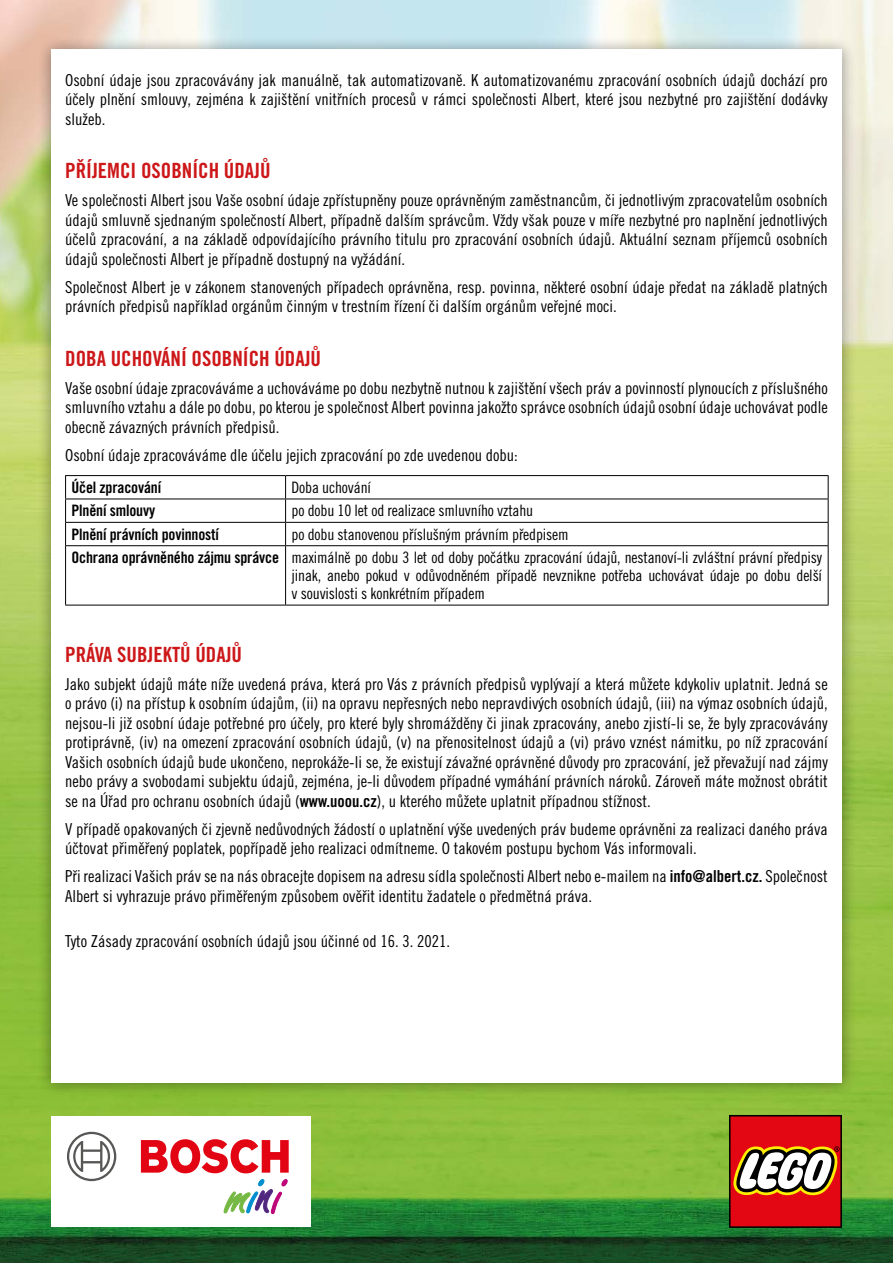
<style>
.page{position:relative;width:893px;height:1263px;background:#fff}
.page>*{position:absolute;margin:0;border:0;box-sizing:border-box;transform-origin:0 0}
.t1{font:21px "Trade Gothic LT Pro Bd Cn 20";color:#cd1719}
.t2{font:16.5px/19.5px "Trade Gothic LT Pro Cn 18";color:#000;text-align:justify}
.t3{font:15.75px/23.4px "Trade Gothic LT Pro Cn 18";letter-spacing:-.01em;color:#000}
.t4{font:15.75px "Trade Gothic LT Pro Bd Cn 20";letter-spacing:-.01em;color:#000}
.s1{font-family:"Trade Gothic LT Pro Bd Cn 20"}
</style>
<div class="page">
<img style="left:0;top:0;width:893px;height:1263px">
<div style="left:37px;top:35px;width:819px;height:1062px;background:#000;opacity:.4"></div>
<div style="left:51px;top:50px;width:791px;height:1033px;background:#fff"></div>
<svg style="left:729px;top:1115px;width:113px;height:113px"></svg>
<div style="left:51px;top:1116px;width:260px;height:111px;background:#fff"></div>
<svg style="left:224px;top:1179px;width:64px;height:35px"></svg>
<svg style="left:141px;top:1139px;width:148px;height:34px"></svg>
<svg style="left:67px;top:1132px;width:49px;height:49px"></svg>
<hr style="left:65px;top:475px;width:221px;height:1px;background:#000">
<hr style="left:286px;top:475px;width:542px;height:1px;background:#000">
<hr style="left:65px;top:499px;width:221px;height:1px;background:#000">
<hr style="left:286px;top:499px;width:542px;height:1px;background:#000">
<hr style="left:65px;top:522px;width:221px;height:1px;background:#000">
<svg style="left:65px;top:476px;width:1px;height:69px"></svg>
<hr style="left:286px;top:522px;width:542px;height:1px;background:#000">
<svg style="left:285px;top:476px;width:1px;height:69px"></svg>
<svg style="left:828px;top:476px;width:1px;height:69px"></svg>
<hr style="left:65px;top:545px;width:221px;height:1px;background:#000">
<hr style="left:65px;top:546px;width:1px;height:59px;background:#000">
<hr style="left:286px;top:545px;width:542px;height:1px;background:#000">
<hr style="left:285px;top:546px;width:1px;height:59px;background:#000">
<hr style="left:828px;top:546px;width:1px;height:59px;background:#000">
<hr style="left:65px;top:605px;width:221px;height:1px;background:#000">
<hr style="left:286px;top:605px;width:542px;height:1px;background:#000">
<p class="t2" style="left:65px;top:70px;width:764px">Osobní údaje jsou zpracovávány jak manuálně, tak automatizovaně. K automatizovanému zpracování osobních údajů dochází pro účely plnění smlouvy, zejména k zajištění vnitřních procesů v rámci společnosti Albert, které jsou nezbytné pro zajištění dodávky služeb.</p>
<p class="t1" style="left:65px;top:158px;width:207px">PŘÍJEMCI OSOBNÍCH ÚDAJŮ</p>
<p class="t2" style="left:65px;top:190px;width:764px">Ve společnosti Albert jsou Vaše osobní údaje zpřístupněny pouze oprávněným zaměstnancům, či jednotlivým zpracovatelům osobních údajů smluvně sjednaným společností Albert, případně dalším správcům. Vždy však pouze v míře nezbytné pro naplnění jednotlivých účelů zpracování, a na základě odpovídajícího právního titulu pro zpracování osobních údajů. Aktuální seznam příjemců osobních údajů společnosti Albert je případně dostupný na vyžádání.</p>
<p class="t2" style="left:65px;top:277px;width:764px">Společnost Albert je v zákonem stanovených případech oprávněna, resp. povinna, některé osobní údaje předat na základě platných právních předpisů například orgánům činným v trestním řízení či dalším orgánům veřejné moci.</p>
<p class="t1" style="left:65px;top:345px;width:257px">DOBA UCHOVÁNÍ OSOBNÍCH ÚDAJŮ</p>
<p class="t2" style="left:65px;top:378px;width:764px">Vaše osobní údaje zpracováváme a uchováváme po dobu nezbytně nutnou k zajištění všech práv a povinností plynoucích z příslušného smluvního vztahu a dále po dobu, po kterou je společnost Albert povinna jakožto správce osobních údajů osobní údaje uchovávat podle obecně závazných právních předpisů.</p>
<p class="t2" style="left:65px;top:445px;width:454px">Osobní údaje zpracováváme dle účelu jejich zpracování po zde uvedenou dobu:</p>
<p class="t4" style="left:72px;top:478px;width:91px">Účel zpracování</p>
<p class="t3" style="left:292px;top:475px;width:81px">Doba uchování</p>
<p class="t4" style="left:72px;top:501px;width:85px">Plnění smlouvy</p>
<p class="t3" style="left:292px;top:499px;width:243px">po dobu 10 let od realizace smluvního vztahu</p>
<p class="t4" style="left:72px;top:524px;width:149px">Plnění právních povinností</p>
<p class="t3" style="left:72px;top:522px;width:752px;text-indent:220px">po dobu stanovenou příslušným právním předpisem<br><span class="s1">Ochrana oprávněného zájmu správce</span> maximálně po dobu 3 let od doby počátku zpracování údajů, nestanoví-li zvláštní právní předpisy</p>
<p class="t3" style="left:292px;top:566px;width:532px;line-height:18px">jinak, anebo pokud v odůvodněném případě nevznikne potřeba uchovávat údaje po dobu delší v souvislosti s konkrétním případem</p>
<p class="t1" style="left:65px;top:641px;width:178px">PRÁVA SUBJEKTŮ ÚDAJŮ</p>
<p class="t2" style="left:65px;top:674px;width:764px">Jako subjekt údajů máte níže uvedená práva, která pro Vás z právních předpisů vyplývají a která můžete kdykoliv uplatnit. Jedná se o právo (i) na přístup k osobním údajům, (ii) na opravu nepřesných nebo nepravdivých osobních údajů, (iii) na výmaz osobních údajů, nejsou-li již osobní údaje potřebné pro účely, pro které byly shromážděny či jinak zpracovány, anebo zjistí-li se, že byly zpracovávány protiprávně, (iv) na omezení zpracování osobních údajů, (v) na přenositelnost údajů a (vi) právo vznést námitku, po níž zpracování Vašich osobních údajů bude ukončeno, neprokáže-li se, že existují závažné oprávněné důvody pro zpracování, jež převažují nad zájmy nebo právy a svobodami subjektu údajů, zejména, je-li důvodem případné vymáhání právních nároků. Zároveň máte možnost obrátit se na Úřad pro ochranu osobních údajů (<span class="s1">www.uoou.cz</span>), u kterého můžete uplatnit případnou stížnost.</p>
<p class="t2" style="left:65px;top:819px;width:764px">V případě opakovaných či zjevně nedůvodných žádostí o uplatnění výše uvedených práv budeme oprávněni za realizaci daného práva účtovat přiměřený poplatek, popřípadě jeho realizaci odmítneme. O takovém postupu bychom Vás informovali.</p>
<p class="t2" style="left:65px;top:866px;width:764px">Při realizaci Vašich práv se na nás obracejte dopisem na adresu sídla společnosti Albert nebo e-mailem na <span class="s1">info@albert.cz.</span> Společnost<br>Albert si vyhrazuje právo přiměřeným způsobem ověřit identitu žadatele o předmětná práva.</p>
<p class="t2" style="left:65px;top:931px;width:386px">Tyto Zásady zpracování osobních údajů jsou účinné od 16. 3. 2021.</p>
</div>
